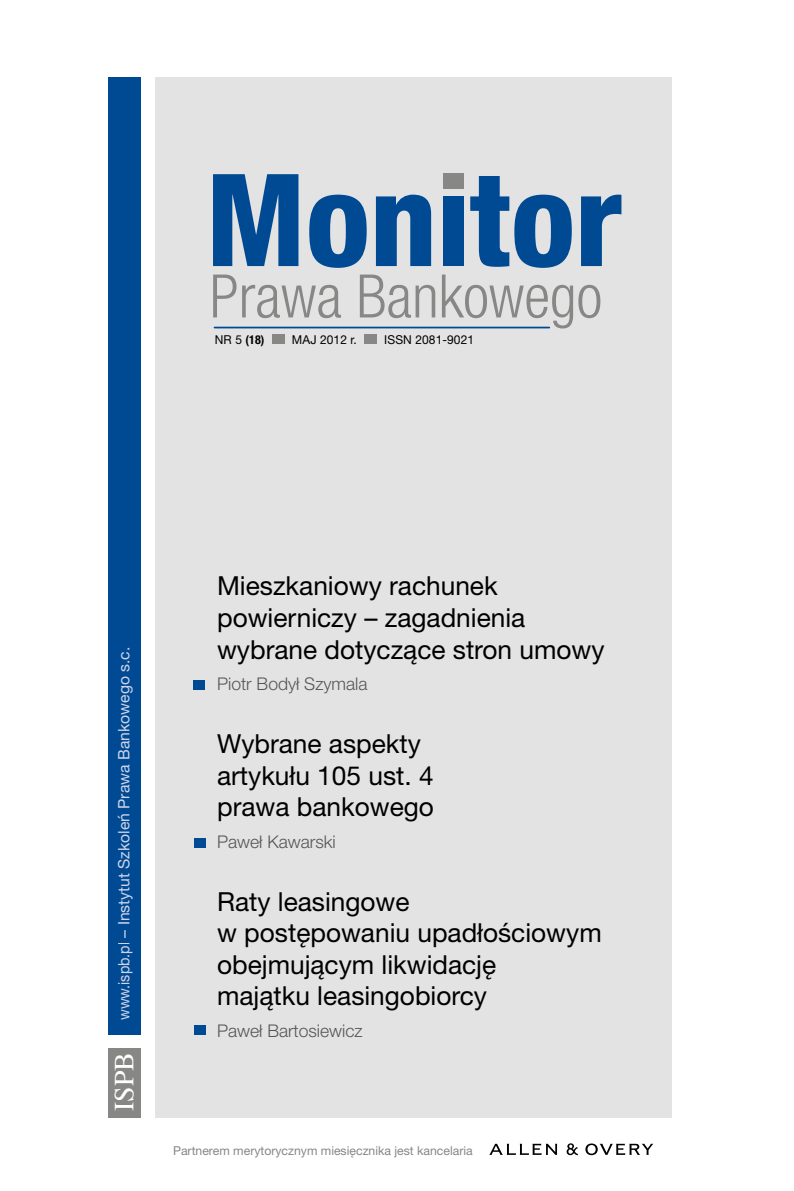
<style>
.page{position:relative;width:794px;height:1191px;background:#fff}
.page>*{position:absolute;margin:0;border:0;box-sizing:border-box;transform-origin:0 0}
.t1{font:27.82px "Times";color:#fff}
.t2{font:26.25px/31.5px "Helvetica Neue";color:#000}
.t3{font:300 17.5px "Helvetica Neue";color:#565656}
.t4{font:15.75px "Helvetica Neue";color:#cfd4ea;scale:.9 1}
.t5{font:12.25px "Helvetica Neue";color:#878786}
.t6{font:12.25px "Helvetica Neue";letter-spacing:.005em;color:#000}
.t7{font:700 condensed 12.25px "Helvetica Neue";color:#000}
.s1{font-weight:400;font-stretch:normal}
</style>
<div class="page">
<div style="left:155px;top:77px;width:516px;height:1040px;background:#e3e3e3"></div>
<div style="left:109px;top:77px;width:32px;height:958px;background:#004a93"></div>
<svg style="left:213px;top:174px;width:85px;height:92px"></svg>
<svg style="left:309px;top:195px;width:58px;height:73px"></svg>
<svg style="left:376px;top:195px;width:55px;height:71px"></svg>
<div style="left:443px;top:173px;width:21px;height:16px;background:#878786"></div>
<div style="left:443px;top:196px;width:21px;height:70px;background:#004a93"></div>
<svg style="left:470px;top:176px;width:102px;height:92px"></svg>
<svg style="left:581px;top:195px;width:40px;height:71px"></svg>
<svg style="left:213px;top:274px;width:23px;height:43px"></svg>
<svg style="left:242px;top:285px;width:99px;height:33px"></svg>
<svg style="left:360px;top:274px;width:75px;height:44px"></svg>
<svg style="left:442px;top:274px;width:158px;height:54px"></svg>
<div style="left:193px;top:680px;width:12px;height:10px;background:#004a93"></div>
<div style="left:194px;top:838px;width:12px;height:9px;background:#004a93"></div>
<div style="left:194px;top:1025px;width:12px;height:9px;background:#004a93"></div>
<hr style="left:214px;top:327px;width:335px;height:1px;background:#004a93">
<div style="left:272px;top:334px;width:12px;height:10px;background:#878786"></div>
<div style="left:364px;top:334px;width:13px;height:10px;background:#878786"></div>
<div style="left:108px;top:1048px;width:33px;height:69px;background:#878786"></div>
<svg style="left:566px;top:1143px;width:12px;height:12px"></svg>
<svg style="left:490px;top:1143px;width:67px;height:11px"></svg>
<svg style="left:585px;top:1143px;width:68px;height:12px"></svg>
<p class="t7" style="left:215px;top:329px;width:51px"><span class="s1">NR 5</span> (18)</p>
<p class="t6" style="left:292px;top:329px;width:66px">MAJ 2012 r.</p>
<p class="t6" style="left:384px;top:329px;width:91px">ISSN 2081-9021</p>
<p class="t4" style="left:110px;top:1020px;width:416px;rotate:-90deg">www.ispb.pl – Instytut Szkoleń Prawa Bankowego s.c.</p>
<p class="t1" style="left:98px;top:1111px;width:60px;rotate:-90deg">ISPB</p>
<p class="t2" style="left:217px;top:568px;width:389px">Mieszkaniowy rachunek powierniczy – zagadnienia wybrane dotyczące stron umowy</p>
<p class="t3" style="left:217px;top:669px;width:152px">Piotr Bodył Szymala</p>
<p class="t2" style="left:217px;top:726px;width:218px">Wybrane aspekty artykułu 105 ust. 4 prawa bankowego</p>
<p class="t3" style="left:217px;top:827px;width:120px">Paweł Kawarski</p>
<p class="t2" style="left:217px;top:883px;width:386px">Raty leasingowe<br>w postępowaniu upadłościowym obejmującym likwidację<br>majątku leasingobiorcy</p>
<p class="t3" style="left:217px;top:1016px;width:147px">Paweł Bartosiewicz</p>
<p class="t5" style="left:173px;top:1139px;width:301px">Partnerem merytorycznym miesięcznika jest kancelaria</p>
</div>
